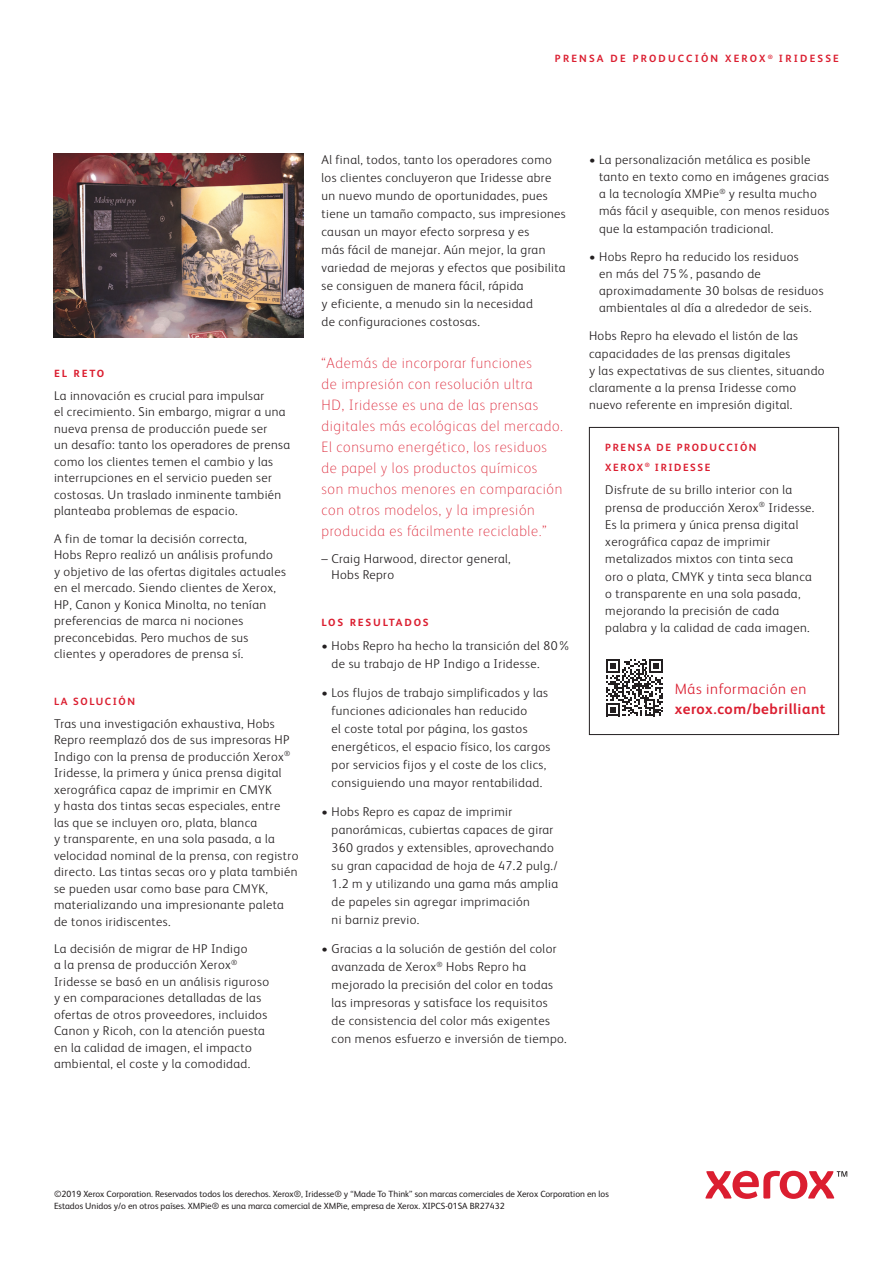
<style>
.page{position:relative;width:893px;height:1263px;background:#fff}
.page>*{position:absolute;margin:0;border:0;box-sizing:border-box;transform-origin:0 0}
.Callout{font:100 15px/21px "Xerox Sans";letter-spacing:.04em;color:#db1e30}
.Call_to_action{font:700 15px/19.5px "Xerox Sans";letter-spacing:.04em;color:#db1e30}
.Body_Text{font:300 12.75px/16.5px "Xerox Sans";letter-spacing:.03em;color:#231f20}
.Quote_Attribute{font:300 12.75px/16.5px "Xerox Sans";letter-spacing:.03em;color:#231f20}
.Body_Subhead{font:700 12px "Xerox Sans Expert";letter-spacing:.15em;color:#db1e30}
.Body_Subhead-2{font:700 10.5px/19.5px "Xerox Sans";letter-spacing:.15em;color:#db1e30}
.Page_Header{font:700 10.5px "Xerox Sans";letter-spacing:.21em;color:#db1e30}
.Legal{font:9px/12px "Xerox Sans";color:#231f20}
.s1{font-weight:300}
</style>
<div class="page">
<div style="left:589px;top:427px;width:250px;height:308px;border:1px solid #231f20"></div>
<svg style="left:606px;top:659px;width:57px;height:57px"></svg>
<img style="left:54px;top:154px;width:250px;height:183px">
<svg style="left:705px;top:1171px;width:142px;height:28px"></svg>
<p class="Page_Header" style="left:555px;top:51px;width:285px">PRENSA DE PRODUCCIÓN XEROX <sup>®</sup> IRIDESSE</p>
<p class="Body_Subhead" style="left:54px;top:368px;width:52px">EL RETO</p>
<p class="Body_Text" style="left:54px;top:386px;width:238px">La innovación es crucial para impulsar<br>el crecimiento. Sin embargo, migrar a una nueva prensa de producción puede ser<br>un desafío: tanto los operadores de prensa como los clientes temen el cambio y las interrupciones en el servicio pueden ser costosas. Un traslado inminente también planteaba problemas de espacio.</p>
<p class="Body_Text" style="left:54px;top:529px;width:233px">A fin de tomar la decisión correcta,<br>Hobs Repro realizó un análisis profundo<br>y objetivo de las ofertas digitales actuales en el mercado. Siendo clientes de Xerox, HP, Canon y Konica Minolta, no tenían preferencias de marca ni nociones preconcebidas. Pero muchos de sus clientes y operadores de prensa sí.</p>
<p class="Body_Subhead-2" style="left:54px;top:691px;width:83px">LA SOLUCIÓN</p>
<p class="Body_Text" style="left:54px;top:714px;width:246px">Tras una investigación exhaustiva, Hobs Repro reemplazó dos de sus impresoras HP Indigo con la prensa de producción Xerox<sup>® </sup>Iridesse, la primera y única prensa digital xerográfica capaz de imprimir en CMYK<br>y hasta dos tintas secas especiales, entre las que se incluyen oro, plata, blanca<br>y transparente, en una sola pasada, a la velocidad nominal de la prensa, con registro directo. Las tintas secas oro y plata también se pueden usar como base para CMYK, materializando una impresionante paleta de tonos iridiscentes.</p>
<p class="Body_Text" style="left:54px;top:940px;width:217px">La decisión de migrar de HP Indigo<br>a la prensa de producción Xerox<sup>® </sup>Iridesse se basó en un análisis riguroso y en comparaciones detalladas de las ofertas de otros proveedores, incluidos Canon y Ricoh, con la atención puesta en la calidad de imagen, el impacto ambiental, el coste y la comodidad.</p>
<p class="Body_Text" style="left:322px;top:150px;width:246px;line-height:18px">Al final, todos, tanto los operadores como los clientes concluyeron que Iridesse abre un nuevo mundo de oportunidades, pues tiene un tamaño compacto, sus impresiones causan un mayor efecto sorpresa y es<br>más fácil de manejar. Aún mejor, la gran variedad de mejoras y efectos que posibilita se consiguen de manera fácil, rápida<br>y eficiente, a menudo sin la necesidad<br>de configuraciones costosas.</p>
<p class="Callout" style="left:322px;top:352px;width:243px">“Además de incorporar funciones<br>de impresión con resolución ultra<br>HD, Iridesse es una de las prensas digitales más ecológicas del mercado.<br>El consumo energético, los residuos de papel y los productos químicos<br>son muchos menores en comparación con otros modelos, y la impresión producida es fácilmente reciclable.”</p>
<p class="Quote_Attribute" style="left:331px;top:550px;width:181px;text-indent:-10px">– Craig Harwood, director general,<br>Hobs Repro</p>
<p class="Body_Subhead" style="left:322px;top:617px;width:109px">LOS RESULTADOS</p>
<p class="Body_Text" style="left:332px;top:636px;width:241px;line-height:18px;text-indent:-10px">• Hobs Repro ha hecho la transición del 80% de su trabajo de HP Indigo a Iridesse.</p>
<p class="Body_Text" style="left:332px;top:683px;width:220px;line-height:18px;text-indent:-10px">• Los flujos de trabajo simplificados y las funciones adicionales han reducido<br>el coste total por página, los gastos energéticos, el espacio físico, los cargos por servicios fijos y el coste de los clics, consiguiendo una mayor rentabilidad.</p>
<p class="Body_Text" style="left:332px;top:802px;width:228px;line-height:18px;text-indent:-10px">• Hobs Repro es capaz de imprimir panorámicas, cubiertas capaces de girar 360 grados y extensibles, aprovechando su gran capacidad de hoja de 47.2 pulg./ 1.2 m y utilizando una gama más amplia de papeles sin agregar imprimación<br>ni barniz previo.</p>
<p class="Body_Text" style="left:332px;top:939px;width:237px;line-height:18px;text-indent:-10px">• Gracias a la solución de gestión del color avanzada de Xerox<sup>®</sup> Hobs Repro ha mejorado la precisión del color en todas las impresoras y satisface los requisitos<br>de consistencia del color más exigentes con menos esfuerzo e inversión de tiempo.</p>
<p class="Body_Text" style="left:599px;top:150px;width:232px;line-height:17.2px;text-indent:-10px">• La personalización metálica es posible tanto en texto como en imágenes gracias a la tecnología XMPie<sup>®</sup> y resulta mucho más fácil y asequible, con menos residuos que la estampación tradicional.</p>
<p class="Body_Text" style="left:599px;top:247px;width:226px;line-height:17.2px;text-indent:-10px">• Hobs Repro ha reducido los residuos<br>en más del 75%, pasando de aproximadamente 30 bolsas de residuos ambientales al día a alrededor de seis.</p>
<p class="Body_Text" style="left:589px;top:327px;width:237px;line-height:17.2px">Hobs Repro ha elevado el listón de las capacidades de las prensas digitales<br>y las expectativas de sus clientes, situando claramente a la prensa Iridesse como nuevo referente en impresión digital.</p>
<p class="Body_Subhead-2" style="left:605px;top:437px;width:153px">PRENSA DE PRODUCCIÓN<br>XEROX<sup>®</sup> IRIDESSE</p>
<p class="Body_Text" style="left:605px;top:481px;width:211px;line-height:17.2px">Disfrute de su brillo interior con la prensa de producción Xerox<sup>®</sup> Iridesse.<br>Es la primera y única prensa digital xerográfica capaz de imprimir metalizados mixtos con tinta seca oro o plata, CMYK y tinta seca blanca o transparente en una sola pasada, mejorando la precisión de cada palabra y la calidad de cada imagen.</p>
<p class="Call_to_action" style="left:675px;top:679px;width:152px"><span class="s1">Más información en </span>xerox.com/bebrilliant</p>
<p class="Legal" style="left:54px;top:1187px;width:556px">©2019 Xerox Corporation. Reservados todos los derechos. Xerox®, Iridesse® y “Made To Think” son marcas comerciales de Xerox Corporation en los<br>Estados Unidos y/o en otros países. XMPie® es una marca comercial de XMPie, empresa de Xerox. XIPCS-01SA BR27432</p>
</div>
